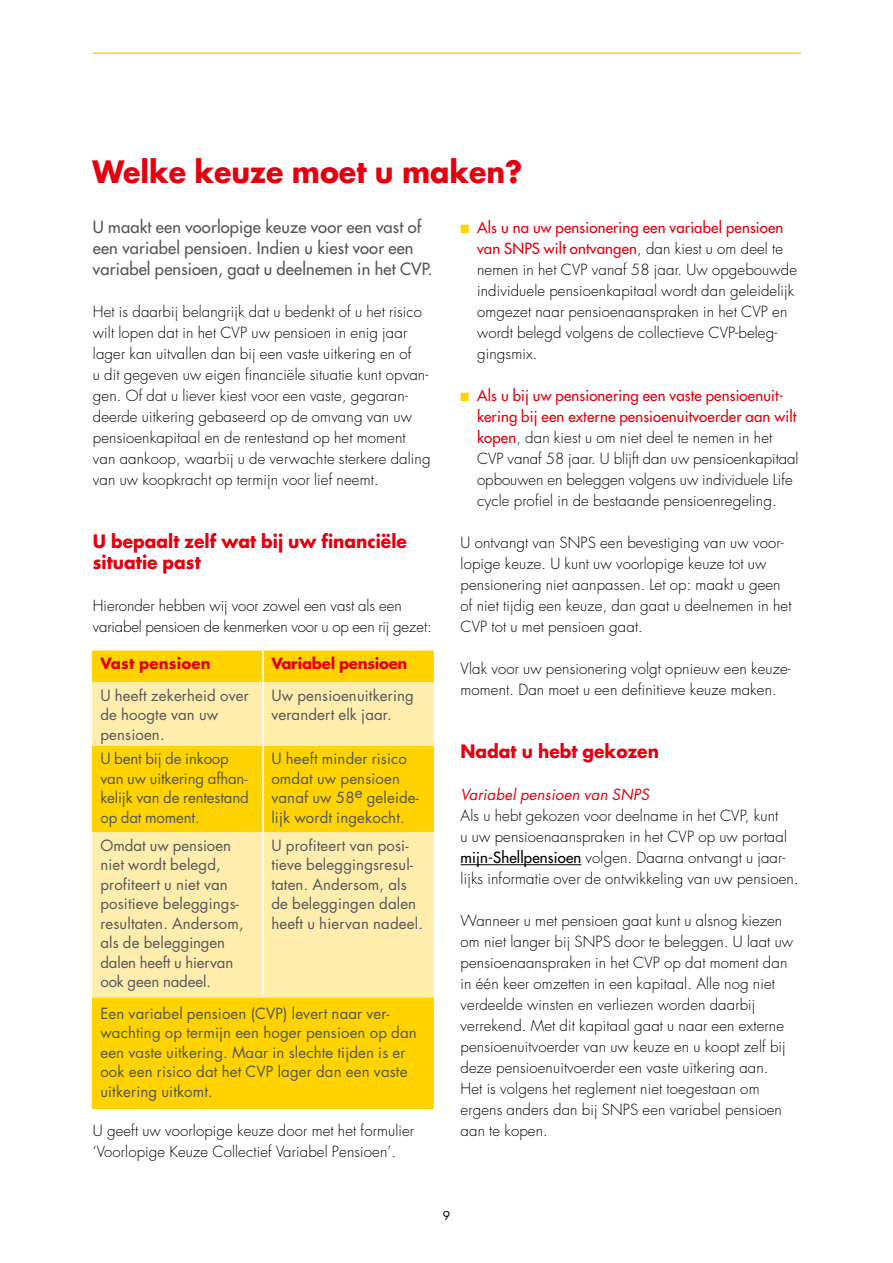
<style>
.page{position:relative;width:893px;height:1263px;background:#fff}
.page>*{position:absolute;margin:0;border:0;box-sizing:border-box;transform-origin:0 0}
.klein_kopje{font:700 30px "Futura Std";color:#e3000f;scale:.95 1}
.TUSSENKOP_GROTER{font:700 18px/21px "Futura Std";color:#e3000f;scale:.95 1}
.Platte_tekst{font:500 16.5px/21px "Futura Std";letter-spacing:.01em;color:#565656}
.Platte_tekst-2{font:300 15px/21px "Futura Std";letter-spacing:.01em;color:#000}
.Kadertekst_80__zw{font:15px/19.5px "Futura Std";letter-spacing:.01em;color:#565656}
.Kadertekst_80__zw-2{font:15px/19.5px "Futura Std";letter-spacing:-.01em;color:#565656}
.medium_rood_cursi{font:italic 15px "Futura Std";letter-spacing:.01em;color:#e3000f}
.Kadertekst_80__zw-3{font:700 15px "Futura Std";letter-spacing:-.02em;color:#e3000f}
.Kadertekst_80__zw-4{font:700 15px "Futura Std";letter-spacing:.01em;color:#e3000f}
.t1{font:12px "Futura Std";color:#000}
.s1{color:#ffd300}
.s2{font-weight:500;color:#e3000f}
.s3{font-weight:500}
</style>
<div class="page">
<hr style="left:93px;top:53px;width:708px;height:1px;background:#ffd300">
<hr style="left:461px;top:864px;width:120px;height:1px;background:#000">
<div style="left:92px;top:650px;width:342px;height:459px;background:#ffd300"></div>
<svg style="left:92px;top:682px;width:342px;height:315px;background:#ffe57e"></svg>
<hr style="left:262px;top:682px;width:2px;height:64px;background:#fff">
<hr style="left:262px;top:746px;width:2px;height:86px;background:#fff">
<hr style="left:262px;top:832px;width:2px;height:165px;background:#fff">
<hr style="left:262px;top:650px;width:2px;height:32px;background:#fff">
<p class="klein_kopje" style="left:92px;top:151px;width:454px">Welke keuze moet u maken?</p>
<p class="Platte_tekst" style="left:93px;top:217px;width:341px">U maakt een voorlopige keuze voor een vast of een variabel pensioen. Indien u kiest voor een variabel pensioen, gaat u deelnemen in het CVP.</p>
<p class="Platte_tekst-2" style="left:93px;top:302px;width:339px">Het is daarbij belangrijk dat u bedenkt of u het risico wilt lopen dat in het CVP uw pensioen in enig jaar lager kan uitvallen dan bij een vaste uitkering en of<br>u dit gegeven uw eigen financiële situatie kunt opvan&shy;gen. Of dat u liever kiest voor een vaste, gegaran&shy;deerde uitkering gebaseerd op de omvang van uw pensioenkapitaal en de rentestand op het moment van aankoop, waarbij u de verwachte sterkere daling van uw koopkracht op termijn voor lief neemt.</p>
<p class="Platte_tekst-2" style="left:477px;top:218px;width:322px;text-indent:-16px"><span class="s1">■</span> <span class="s2">Als u na uw pensionering een variabel pensioen van SNPS wilt ontvangen</span>, dan kiest u om deel te nemen in het CVP vanaf 58 jaar. Uw opgebouwde individuele pensioenkapitaal wordt dan geleidelijk omgezet naar pensioenaanspraken in het CVP en wordt belegd volgens de collectieve CVP-beleg&shy;gingsmix.</p>
<p class="Platte_tekst-2" style="left:477px;top:386px;width:323px;text-indent:-16px"><span class="s1">■</span> <span class="s2">Als u bij uw pensionering een vaste pensioenuit&shy;kering bij een externe pensioenuitvoerder aan wilt kopen</span>, dan kiest u om niet deel te nemen in het CVP vanaf 58 jaar. U blijft dan uw pensioenkapitaal opbouwen en beleggen volgens uw individuele Life cycle profiel in de bestaande pensioenregeling.</p>
<p class="Platte_tekst-2" style="left:461px;top:533px;width:332px">U ontvangt van SNPS een bevestiging van uw voor&shy;lopige keuze. U kunt uw voorlopige keuze tot uw pensionering niet aanpassen. Let op: maakt u geen of niet tijdig een keuze, dan gaat u deelnemen in het CVP tot u met pensioen gaat.</p>
<p class="Platte_tekst-2" style="left:461px;top:659px;width:332px">Vlak voor uw pensionering volgt opnieuw een keuze&shy;moment. Dan moet u een definitieve keuze maken.</p>
<p class="TUSSENKOP_GROTER" style="left:93px;top:531px;width:332px">U bepaalt zelf wat bij uw financiële situatie past</p>
<p class="Platte_tekst-2" style="left:93px;top:596px;width:340px">Hieronder hebben wij voor zowel een vast als een variabel pensioen de kenmerken voor u op een rij gezet:</p>
<p class="Kadertekst_80__zw-4" style="left:100px;top:653px;width:112px">Vast pensioen</p>
<p class="Kadertekst_80__zw-3" style="left:271px;top:653px;width:138px">Variabel pensioen</p>
<p class="Kadertekst_80__zw" style="left:100px;top:685px;width:150px">U heeft zekerheid over de hoogte van uw pensioen.</p>
<p class="Kadertekst_80__zw" style="left:271px;top:685px;width:144px">Uw pensioenuitkering verandert elk jaar.</p>
<p class="Kadertekst_80__zw-2" style="left:100px;top:749px;width:150px">U bent bij de inkoop van uw uitkering afhan&shy;kelijk van de rentestand op dat moment.</p>
<p class="Kadertekst_80__zw" style="left:271px;top:749px;width:149px">U heeft minder risico omdat uw pensioen vanaf uw 58e geleide&shy;lijk wordt ingekocht.</p>
<p class="Kadertekst_80__zw" style="left:100px;top:836px;width:145px">Omdat uw pensioen niet wordt belegd, profiteert u niet van positieve beleggings&shy;resultaten. Andersom, als de beleggingen dalen heeft u hiervan ook geen nadeel.</p>
<p class="Kadertekst_80__zw" style="left:271px;top:836px;width:153px">U profiteert van posi&shy;tieve beleggingsresul&shy;taten. Andersom, als de beleggingen dalen heeft u hiervan nadeel.</p>
<p class="Kadertekst_80__zw" style="left:100px;top:1004px;width:318px">Een variabel pensioen (CVP) levert naar ver&shy;wachting op termijn een hoger pensioen op dan een vaste uitkering. Maar in slechte tijden is er ook een risico dat het CVP lager dan een vaste uitkering uitkomt.</p>
<p class="TUSSENKOP_GROTER" style="left:461px;top:741px;width:210px">Nadat u hebt gekozen</p>
<p class="medium_rood_cursi" style="left:461px;top:785px;width:190px">Variabel pensioen van SNPS</p>
<p class="Platte_tekst-2" style="left:461px;top:806px;width:340px">Als u hebt gekozen voor deelname in het CVP, kunt<br>u uw pensioenaanspraken in het CVP op uw portaal <span class="s3">mijn-Shellpensioen</span> volgen. Daarna ontvangt u jaar&shy;lijks informatie over de ontwikkeling van uw pensioen.</p>
<p class="Platte_tekst-2" style="left:461px;top:911px;width:334px">Wanneer u met pensioen gaat kunt u alsnog kiezen om niet langer bij SNPS door te beleggen. U laat uw pensioenaanspraken in het CVP op dat moment dan in één keer omzetten in een kapitaal. Alle nog niet verdeelde winsten en verliezen worden daarbij verrekend. Met dit kapitaal gaat u naar een externe pensioenuitvoerder van uw keuze en u koopt zelf bij deze pensioenuitvoerder een vaste uitkering aan.<br>Het is volgens het reglement niet toegestaan om ergens anders dan bij SNPS een variabel pensioen aan te kopen.</p>
<p class="Platte_tekst-2" style="left:93px;top:1121px;width:323px">U geeft uw voorlopige keuze door met het formulier ‘Voorlopige Keuze Collectief Variabel Pensioen’.</p>
<p class="t1" style="left:443px;top:1208px;width:9px">9</p>
</div>
